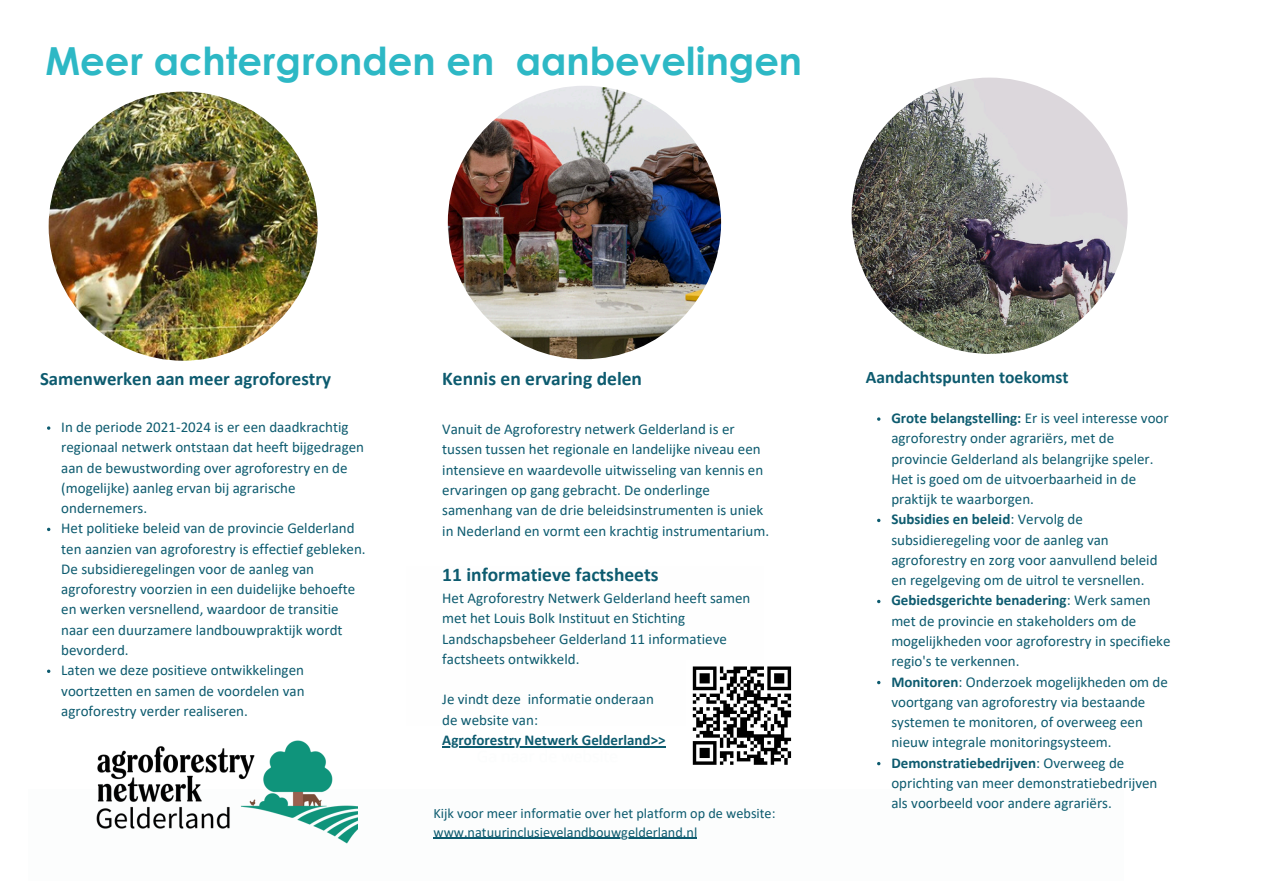
<style>
.page{position:relative;width:1263px;height:894px;background:#fff}
.page>*{position:absolute;margin:0;border:0;box-sizing:border-box;transform-origin:0 0}
.t1{font:700 38.7px "Century Gothic";color:#2db8c5}
.t2{font:700 19.5px "Calibri";color:#0d5b6f}
.t3{font:700 18.75px "Calibri";color:#0d5b6f}
.t4{font:700 17.55px "Calibri";color:#0d5b6f}
.t5{font:15px/20.2px "Calibri";color:#0d5b6f}
.t6{font:700 15px "Calibri";color:#0d5b6f}
.t7{font:14.25px "Calibri";color:#0d5b6f}
.s1{font-weight:700}
</style>
<div class="page">
<img style="left:448px;top:86px;width:273px;height:273px;border-radius:50%">
<img style="left:852px;top:78px;width:276px;height:276px;border-radius:50%">
<img style="left:49px;top:92px;width:269px;height:268px;border-radius:50%">
<img style="left:96px;top:740px;width:261px;height:104px">
<hr style="left:442px;top:745px;width:224px;height:2px;background:#0d5b6f">
<svg style="left:692px;top:666px;width:100px;height:99px"></svg>
<hr style="left:433px;top:837px;width:264px;height:1px;background:#0d5b6f">
<h2 class="t1" style="left:45px;top:31px;width:758px">Meer achtergronden en aanbevelingen</h2>
<p class="t3" style="left:40px;top:370px;width:292px">Samenwerken aan meer agroforestry</p>
<p class="t5" style="left:61px;top:418px;width:304px">In de periode 2021-2024 is er een daadkrachtig regionaal netwerk ontstaan dat heeft bijgedragen aan de bewustwording over agroforestry en de (mogelijke) aanleg ervan bij agrarische ondernemers.</p>
<p class="t5" style="left:61px;top:519px;width:306px">Het politieke beleid van de provincie Gelderland ten aanzien van agroforestry is effectief gebleken.<br>De subsidieregelingen voor de aanleg van agroforestry voorzien in een duidelijke behoefte en werken versnellend, waardoor de transitie naar een duurzamere landbouwpraktijk wordt bevorderd.</p>
<p class="t5" style="left:61px;top:661px;width:245px;text-align:justify">Laten we deze positieve ontwikkelingen voortzetten en samen de voordelen van agroforestry verder realiseren.</p>
<p class="t2" style="left:442px;top:370px;width:201px">Kennis en ervaring delen</p>
<p class="t5" style="left:442px;top:420px;width:328px">Vanuit de Agroforestry netwerk Gelderland is er tussen tussen het regionale en landelijke niveau een intensieve en waardevolle uitwisseling van kennis en ervaringen op gang gebracht. De onderlinge samenhang van de drie beleidsinstrumenten is uniek in Nederland en vormt een krachtig instrumentarium.</p>
<p class="t2" style="left:442px;top:565px;width:218px">11 informatieve factsheets</p>
<h2 class="t5" style="left:442px;top:589px;width:310px">Het Agroforestry Netwerk Gelderland heeft samen met het Louis Bolk Instituut en Stichting Landschapsbeheer Gelderland 11 informatieve factsheets ontwikkeld.</h2>
<p class="t5" style="left:442px;top:690px;width:213px">Je vindt deze informatie onderaan</p>
<p class="t5" style="left:442px;top:710px;width:97px">de website van:</p>
<p class="t6" style="left:442px;top:733px;width:225px">Agroforestry Netwerk Gelderland&gt;&gt;</p>
<p class="t7" style="left:433px;top:806px;width:343px">Kijk voor meer informatie over het platform op de website:</p>
<p class="t7" style="left:433px;top:825px;width:265px">www.natuurinclusievelandbouwgelderland.nl</p>
<p class="t4" style="left:866px;top:369px;width:204px">Aandachtspunten toekomst</p>
<p class="t5" style="left:891px;top:409px;width:279px"><span class="s1">Grote belangstelling:</span> Er is veel interesse voor agroforestry onder agrariërs, met de provincie Gelderland als belangrijke speler.<br>Het is goed om de uitvoerbaarheid in de praktijk te waarborgen.</p>
<p class="t5" style="left:891px;top:510px;width:268px"><span class="s1">Subsidies en beleid</span>: Vervolg de subsidieregeling voor de aanleg van agroforestry en zorg voor aanvullend beleid en regelgeving om de uitrol te versnellen.</p>
<p class="t5" style="left:891px;top:591px;width:281px"><span class="s1">Gebiedsgerichte benadering</span>: Werk samen met de provincie en stakeholders om de mogelijkheden voor agroforestry in specifieke regio's te verkennen.</p>
<p class="t5" style="left:891px;top:672px;width:278px"><span class="s1">Monitoren</span>: Onderzoek mogelijkheden om de voortgang van agroforestry via bestaande systemen te monitoren, of overweeg een nieuw integrale monitoringsysteem.</p>
<p class="t5" style="left:891px;top:753px;width:268px"><span class="s1">Demonstratiebedrijven</span>: Overweeg de oprichting van meer demonstratiebedrijven als voorbeeld voor andere agrariërs.</p>
</div>
